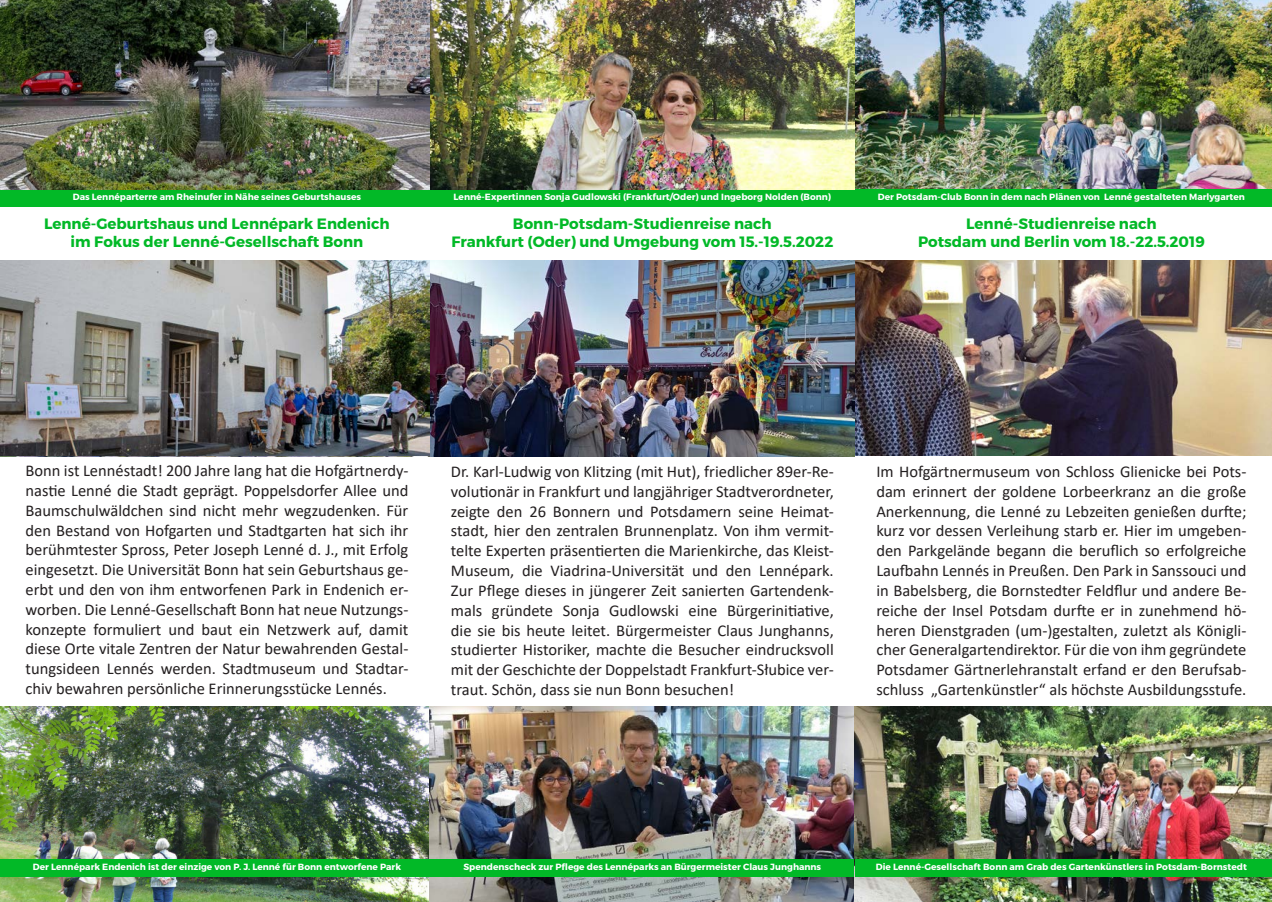
<style>
.page{position:relative;width:1272px;height:902px;background:#fff}
.page>*{position:absolute;margin:0;border:0;box-sizing:border-box;transform-origin:0 0}
.t1{font:16.5px/19.8px "Calibri";color:#231f20;text-align:justify}
.t2{font:700 15px/18px "Montserrat";color:#02b927;text-align:center}
.t3{font:700 9px "Montserrat";color:#fff}
</style>
<div class="page">
<img style="left:0;top:260px;width:1271px;height:196px">
<img style="left:1px;top:706px;width:1270px;height:195px">
<div style="left:4px;top:189px;width:425px;height:17px;background:#02b927"></div>
<div style="left:429px;top:189px;width:426px;height:17px;background:#02b927"></div>
<img style="left:0;top:0;width:1271px;height:189px">
<div style="left:429px;top:859px;width:426px;height:17px;background:#02b927"></div>
<div style="left:4px;top:859px;width:425px;height:17px;background:#02b927"></div>
<div style="left:855px;top:859px;width:412px;height:17px;background:#02b927"></div>
<div style="left:855px;top:189px;width:412px;height:17px;background:#02b927"></div>
<img style="left:0;top:260px;width:430px;height:195px">
<p class="t3" style="left:73px;top:191px;width:290px">Das Lennéparterre am Rheinufer in Nähe seines Geburtshauses</p>
<p class="t3" style="left:453px;top:191px;width:379px">Lenné-Expertinnen Sonja Gudlowski (Frankfurt/Oder) und Ingeborg Nolden (Bonn)</p>
<p class="t3" style="left:877px;top:191px;width:368px">Der Potsdam-Club Bonn in dem nach Plänen von Lenné gestalteten Marlygarten</p>
<p class="t2" style="left:44px;top:215px;width:347px">Lenné-Geburtshaus und Lennépark Endenich im Fokus der Lenné-Gesellschaft Bonn</p>
<p class="t2" style="left:451px;top:215px;width:383px">Bonn-Potsdam-Studienreise nach<br>Frankfurt (Oder) und Umgebung vom 15.-19.5.2022</p>
<p class="t2" style="left:918px;top:215px;width:288px">Lenné-Studienreise nach<br>Potsdam und Berlin vom 18.-22.5.2019</p>
<p class="t1" style="left:26px;top:460px;width:384px">Bonn ist Lennéstadt! 200 Jahre lang hat die Hofgärtnerdy&shy;nastie Lenné die Stadt geprägt. Poppelsdorfer Allee und Baumschulwäldchen sind nicht mehr wegzudenken. Für den Bestand von Hofgarten und Stadtgarten hat sich ihr berühmtester Spross, Peter Joseph Lenné d. J., mit Erfolg eingesetzt. Die Universität Bonn hat sein Geburtshaus ge&shy;erbt und den von ihm entworfenen Park in Endenich er&shy;worben. Die Lenné-Gesellschaft Bonn hat neue Nutzungs&shy;konzepte formuliert und baut ein Netzwerk auf, damit diese Orte vitale Zentren der Natur bewahrenden Gestal&shy;tungsideen Lennés werden. Stadtmuseum und Stadtar&shy;chiv bewahren persönliche Erinnerungsstücke Lennés.</p>
<p class="t1" style="left:876px;top:461px;width:371px">Im Hofgärtnermuseum von Schloss Glienicke bei Pots&shy;dam erinnert der goldene Lorbeerkranz an die große Anerkennung, die Lenné zu Lebzeiten genießen durfte; kurz vor dessen Verleihung starb er. Hier im umgeben&shy;den Parkgelände begann die beruflich so erfolgreiche Laufbahn Lennés in Preußen. Den Park in Sanssouci und in Babelsberg, die Bornstedter Feldflur und andere Be&shy;reiche der Insel Potsdam durfte er in zunehmend hö&shy;heren Dienstgraden (um-)gestalten, zuletzt als Königli&shy;cher Generalgartendirektor. Für die von ihm gegründete Potsdamer Gärtnerlehranstalt erfand er den Berufsab&shy;schluss „Gartenkünstler“ als höchste Ausbildungsstufe.</p>
<p class="t1" style="left:451px;top:461px;width:384px">Dr. Karl-Ludwig von Klitzing (mit Hut), friedlicher 89er-Re&shy;volutionär in Frankfurt und langjähriger Stadtverordneter, zeigte den 26 Bonnern und Potsdamern seine Heimat&shy;stadt, hier den zentralen Brunnenplatz. Von ihm vermit&shy;telte Experten präsentierten die Marienkirche, das Kleist-Museum, die Viadrina-Universität und den Lennépark.<br>Zur Pflege dieses in jüngerer Zeit sanierten Gartendenk&shy;mals gründete Sonja Gudlowski eine Bürgerinitiative, die sie bis heute leitet. Bürgermeister Claus Junghanns, studierter Historiker, machte die Besucher eindrucksvoll mit der Geschichte der Doppelstadt Frankfurt-Słubice ver&shy;traut. Schön, dass sie nun Bonn besuchen!</p>
<p class="t3" style="left:33px;top:861px;width:369px">Der Lennépark Endenich ist der einzige von P. J. Lenné für Bonn entworfene Park</p>
<p class="t3" style="left:463px;top:861px;width:359px">Spendenscheck zur Pflege des Lennéparks an Bürgermeister Claus Junghanns</p>
<p class="t3" style="left:875px;top:861px;width:372px">Die Lenné-Gesellschaft Bonn am Grab des Gartenkünstlers in Potsdam-Bornstedt</p>
</div>
